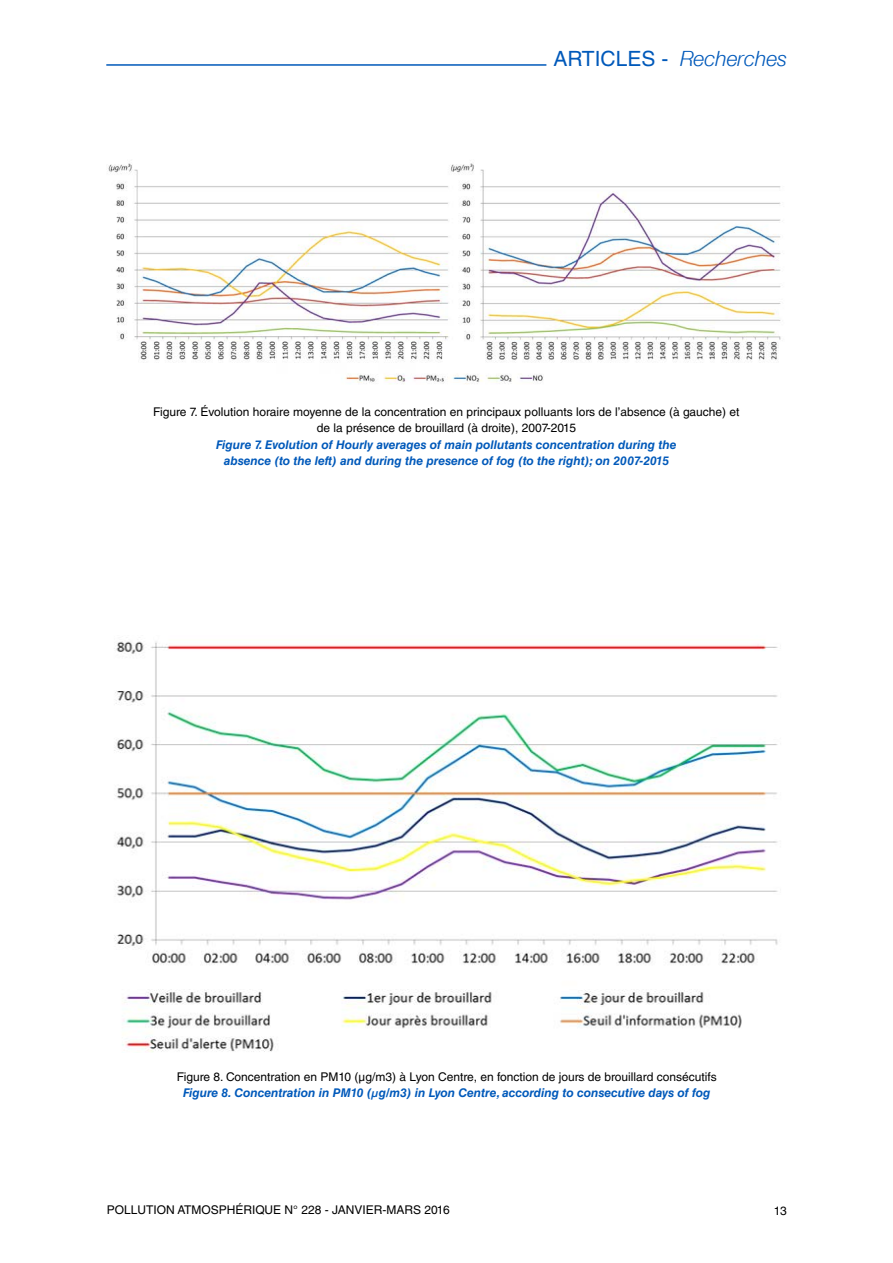
<style>
.page{position:relative;width:893px;height:1263px;background:#fff}
.page>*{position:absolute;margin:0;border:0;box-sizing:border-box;transform-origin:0 0}
.t1{font:italic 21px "Helvetica Neue";color:#0059ba}
.t2{font:12px/16.5px "Helvetica LT Std";color:#000;text-align:center}
.t3{font:italic 700 12px/16.5px "Helvetica LT Std";color:#0059ba;text-align:center}
.s1{font-family:"Helvetica LT Std";font-style:normal}
</style>
<div class="page">
<hr style="left:106px;top:64px;width:440px;height:2px;background:#0059ba">
<img style="left:108px;top:163px;width:673px;height:221px">
<img style="left:114px;top:641px;width:664px;height:411px">
<h1 class="t1" style="left:553px;top:46px;width:235px"><span class="s1">ARTICLES -</span> Recherches</h1>
<p class="t2" style="left:153px;top:403px;width:588px">Figure 7. Évolution horaire moyenne de la concentration en principaux polluants lors de l’absence (à gauche) et de la présence de brouillard (à droite), 2007-2015</p>
<p class="t3" style="left:216px;top:436px;width:462px">Figure 7. Evolution of Hourly averages of main pollutants concentration during the absence (to the left) and during the presence of fog (to the right); on 2007-2015</p>
<p class="t2" style="left:177px;top:1068px;width:542px">Figure 8. Concentration en PM10 (µg/m3) à Lyon Centre, en fonction de jours de brouillard consécutifs</p>
<p class="t3" style="left:183px;top:1084px;width:529px">Figure 8. Concentration in PM10 (µg/m3) in Lyon Centre, according to consecutive days of fog</p>
<p class="t2" style="left:107px;top:1202px;width:344px">POLLUTION ATMOSPHÉRIQUE N° 228 - JANVIER-MARS 2016</p>
<p class="t2" style="left:774px;top:1202px;width:14px">13</p>
</div>
